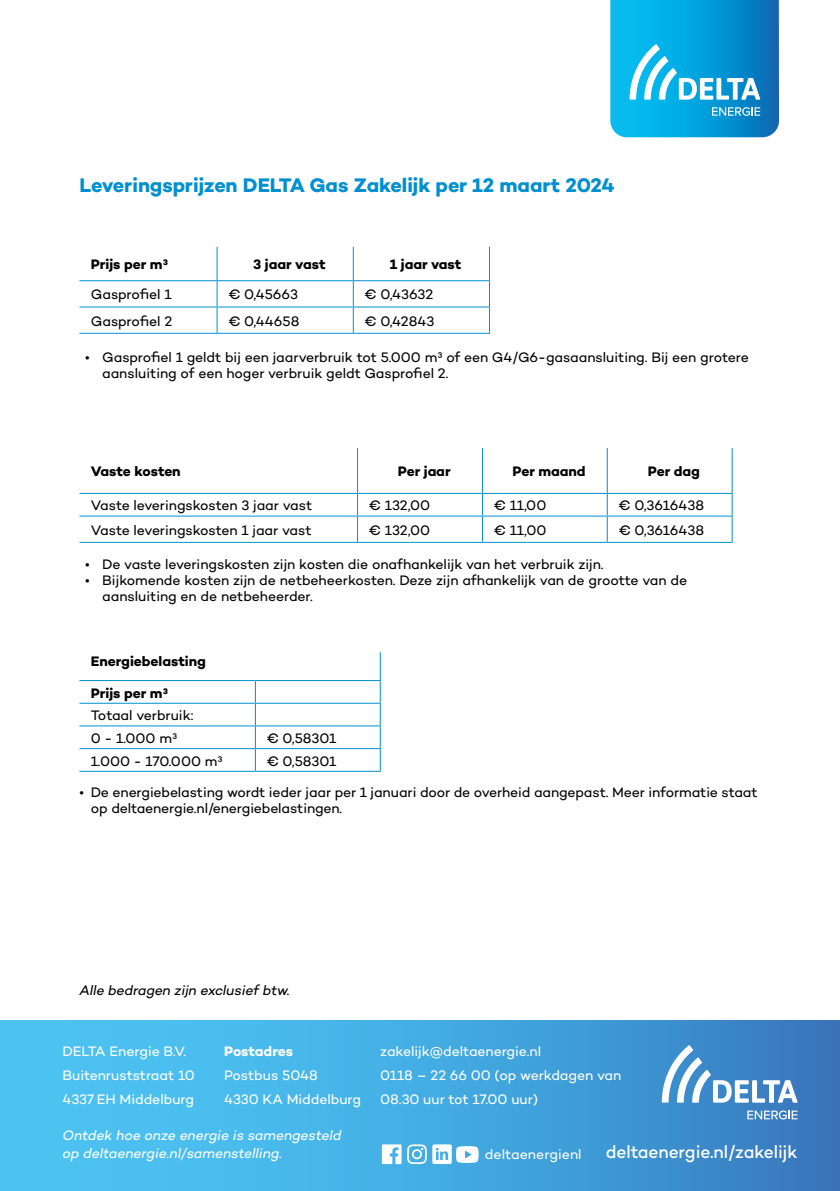
<style>
.page{position:relative;width:840px;height:1191px;background:#fff}
.page>*{position:absolute;margin:0;border:0;box-sizing:border-box;transform-origin:0 0}
.t1{font:700 20px "Campton";letter-spacing:-.005em;color:#008fcf}
.t2{font:500 18px "Campton";letter-spacing:-.005em;color:#fff}
.t3{font:14px/16px "Campton";letter-spacing:-.005em;color:#000}
.t4{font:14px/24px "Campton";letter-spacing:-.005em;color:#fff}
.t5{font:700 14px "Campton";letter-spacing:-.005em;color:#000}
.t6{font:italic 14px/18px "Campton";letter-spacing:-.005em;color:#fff}
.t7{font:italic 14px "Campton";letter-spacing:-.005em;color:#000}
.t8{font:700 14px "Campton";letter-spacing:-.005em;color:#fff}
</style>
<div class="page">
<svg style="left:481px;top:494px;width:1px;height:48px"></svg>
<hr style="left:481px;top:448px;width:1px;height:45px;background:#008fcf">
<hr style="left:79px;top:493px;width:278px;height:1px;background:#008fcf">
<hr style="left:357px;top:493px;width:125px;height:1px;background:#008fcf">
<hr style="left:79px;top:515px;width:278px;height:1px;background:#008fcf">
<hr style="left:357px;top:515px;width:125px;height:1px;background:#008fcf">
<svg style="left:357px;top:494px;width:1px;height:48px"></svg>
<hr style="left:79px;top:542px;width:278px;height:1px;background:#008fcf">
<hr style="left:357px;top:542px;width:125px;height:1px;background:#008fcf">
<hr style="left:606px;top:448px;width:1px;height:45px;background:#008fcf">
<hr style="left:731px;top:448px;width:1px;height:45px;background:#008fcf">
<hr style="left:482px;top:493px;width:125px;height:1px;background:#008fcf">
<hr style="left:607px;top:493px;width:125px;height:1px;background:#008fcf">
<hr style="left:357px;top:448px;width:1px;height:45px;background:#008fcf">
<hr style="left:482px;top:515px;width:125px;height:1px;background:#008fcf">
<hr style="left:607px;top:515px;width:125px;height:1px;background:#008fcf">
<hr style="left:482px;top:542px;width:125px;height:1px;background:#008fcf">
<hr style="left:607px;top:542px;width:125px;height:1px;background:#008fcf">
<svg style="left:606px;top:494px;width:1px;height:48px"></svg>
<svg style="left:731px;top:494px;width:1px;height:48px"></svg>
<svg style="left:352px;top:281px;width:1px;height:52px"></svg>
<hr style="left:216px;top:247px;width:1px;height:33px;background:#008fcf">
<hr style="left:352px;top:247px;width:1px;height:33px;background:#008fcf">
<hr style="left:488px;top:247px;width:1px;height:33px;background:#008fcf">
<hr style="left:353px;top:280px;width:136px;height:1px;background:#008fcf">
<hr style="left:353px;top:306px;width:136px;height:1px;background:#008fcf">
<hr style="left:79px;top:280px;width:138px;height:1px;background:#008fcf">
<hr style="left:217px;top:280px;width:136px;height:1px;background:#008fcf">
<hr style="left:79px;top:306px;width:138px;height:1px;background:#008fcf">
<hr style="left:217px;top:306px;width:136px;height:1px;background:#008fcf">
<svg style="left:216px;top:281px;width:1px;height:52px"></svg>
<hr style="left:79px;top:333px;width:138px;height:1px;background:#008fcf">
<hr style="left:217px;top:333px;width:136px;height:1px;background:#008fcf">
<hr style="left:353px;top:333px;width:136px;height:1px;background:#008fcf">
<hr style="left:79px;top:680px;width:176px;height:1px;background:#008fcf">
<hr style="left:255px;top:680px;width:125px;height:1px;background:#008fcf">
<hr style="left:79px;top:702px;width:176px;height:1px;background:#008fcf">
<hr style="left:255px;top:702px;width:125px;height:1px;background:#008fcf">
<hr style="left:79px;top:725px;width:176px;height:1px;background:#008fcf">
<hr style="left:255px;top:725px;width:125px;height:1px;background:#008fcf">
<hr style="left:79px;top:748px;width:176px;height:1px;background:#008fcf">
<hr style="left:255px;top:748px;width:125px;height:1px;background:#008fcf">
<svg style="left:255px;top:681px;width:1px;height:90px"></svg>
<hr style="left:79px;top:771px;width:176px;height:1px;background:#008fcf">
<hr style="left:255px;top:771px;width:125px;height:1px;background:#008fcf">
<svg style="left:379px;top:652px;width:1px;height:119px"></svg>
<svg style="left:610px;top:0;width:168px;height:137px;background:#1ba6dc"></svg>
<div style="left:0;top:1020px;width:839px;height:171px;background:linear-gradient(to right,#4ecffb,#397fc2)"></div>
<svg style="left:661px;top:1045px;width:136px;height:57px"></svg>
<svg style="left:747px;top:1110px;width:50px;height:9px"></svg>
<svg style="left:381px;top:1144px;width:20px;height:20px"></svg>
<svg style="left:407px;top:1144px;width:19px;height:20px"></svg>
<svg style="left:432px;top:1144px;width:46px;height:20px"></svg>
<h1 class="t1" style="left:79px;top:172px;width:536px">Leveringsprijzen DELTA Gas Zakelijk per 12 maart 2024</h1>
<p class="t5" style="left:91px;top:256px;width:79px">Prijs per m³</p>
<p class="t5" style="left:253px;top:256px;width:74px">3 jaar vast</p>
<p class="t5" style="left:389px;top:256px;width:73px">1 jaar vast</p>
<p class="t3" style="left:91px;top:286px;width:82px">Gasprofiel 1</p>
<p class="t3" style="left:228px;top:286px;width:71px">€ 0,45663</p>
<p class="t3" style="left:364px;top:286px;width:70px">€ 0,43632</p>
<p class="t3" style="left:91px;top:313px;width:83px">Gasprofiel 2</p>
<p class="t3" style="left:228px;top:313px;width:72px">€ 0,44658</p>
<p class="t3" style="left:364px;top:313px;width:71px">€ 0,42843</p>
<p class="t3" style="left:102px;top:349px;width:648px;text-indent:-17px">• Gasprofiel 1 geldt bij een jaarverbruik tot 5.000 m³ of een G4/G6-gasaansluiting. Bij een grotere aansluiting of een hoger verbruik geldt Gasprofiel 2.</p>
<p class="t5" style="left:91px;top:462px;width:91px">Vaste kosten</p>
<p class="t5" style="left:398px;top:462px;width:54px">Per jaar</p>
<p class="t5" style="left:512px;top:462px;width:75px">Per maand</p>
<p class="t5" style="left:647px;top:462px;width:54px">Per dag</p>
<p class="t3" style="left:91px;top:497px;width:223px">Vaste leveringskosten 3 jaar vast</p>
<p class="t3" style="left:369px;top:497px;width:63px">€ 132,00</p>
<p class="t3" style="left:493px;top:497px;width:54px">€ 11,00</p>
<p class="t3" style="left:618px;top:497px;width:87px">€ 0,3616438</p>
<p class="t3" style="left:91px;top:522px;width:222px">Vaste leveringskosten 1 jaar vast</p>
<p class="t3" style="left:369px;top:522px;width:63px">€ 132,00</p>
<p class="t3" style="left:493px;top:522px;width:54px">€ 11,00</p>
<p class="t3" style="left:618px;top:522px;width:87px">€ 0,3616438</p>
<p class="t3" style="left:85px;top:556px;width:519px">• De vaste leveringskosten zijn kosten die onafhankelijk van het verbruik zijn.</p>
<p class="t3" style="left:102px;top:572px;width:586px;text-indent:-17px">• Bijkomende kosten zijn de netbeheerkosten. Deze zijn afhankelijk van de grootte van de aansluiting en de netbeheerder.</p>
<p class="t5" style="left:91px;top:652px;width:117px">Energiebelasting</p>
<p class="t5" style="left:91px;top:684px;width:79px">Prijs per m³</p>
<p class="t3" style="left:91px;top:704px;width:104px;line-height:22.6px">Totaal verbruik:<br>0 - 1.000 m³</p>
<p class="t3" style="left:266px;top:730px;width:71px">€ 0,58301</p>
<p class="t3" style="left:91px;top:752px;width:133px">1.000 - 170.000 m³</p>
<p class="t3" style="left:266px;top:752px;width:71px">€ 0,58301</p>
<p class="t3" style="left:91px;top:784px;width:668px;text-indent:-11px">• De energiebelasting wordt ieder jaar per 1 januari door de overheid aangepast. Meer informatie staat op deltaenergie.nl/energiebelastingen.</p>
<p class="t7" style="left:79px;top:981px;width:212px">Alle bedragen zijn exclusief btw.</p>
<p class="t4" style="left:62px;top:1039px;width:134px">DELTA Energie B.V.<br>Buitenruststraat 10<br>4337 EH Middelburg</p>
<p class="t8" style="left:224px;top:1042px;width:70px">Postadres</p>
<p class="t4" style="left:224px;top:1063px;width:138px">Postbus 5048<br>4330 KA Middelburg</p>
<p class="t6" style="left:62px;top:1125px;width:280px">Ontdek hoe onze energie is samengesteld op deltaenergie.nl/samenstelling.</p>
<p class="t4" style="left:380px;top:1038px;width:242px">zakelijk@deltaenergie.nl<br>0118 – 22 66 00 (op werkdagen van<br>08.30 uur tot 17.00 uur)</p>
<p class="t4" style="left:484px;top:1141px;width:98px">deltaenergienl</p>
<p class="t2" style="left:605px;top:1140px;width:193px">deltaenergie.nl/zakelijk</p>
</div>
